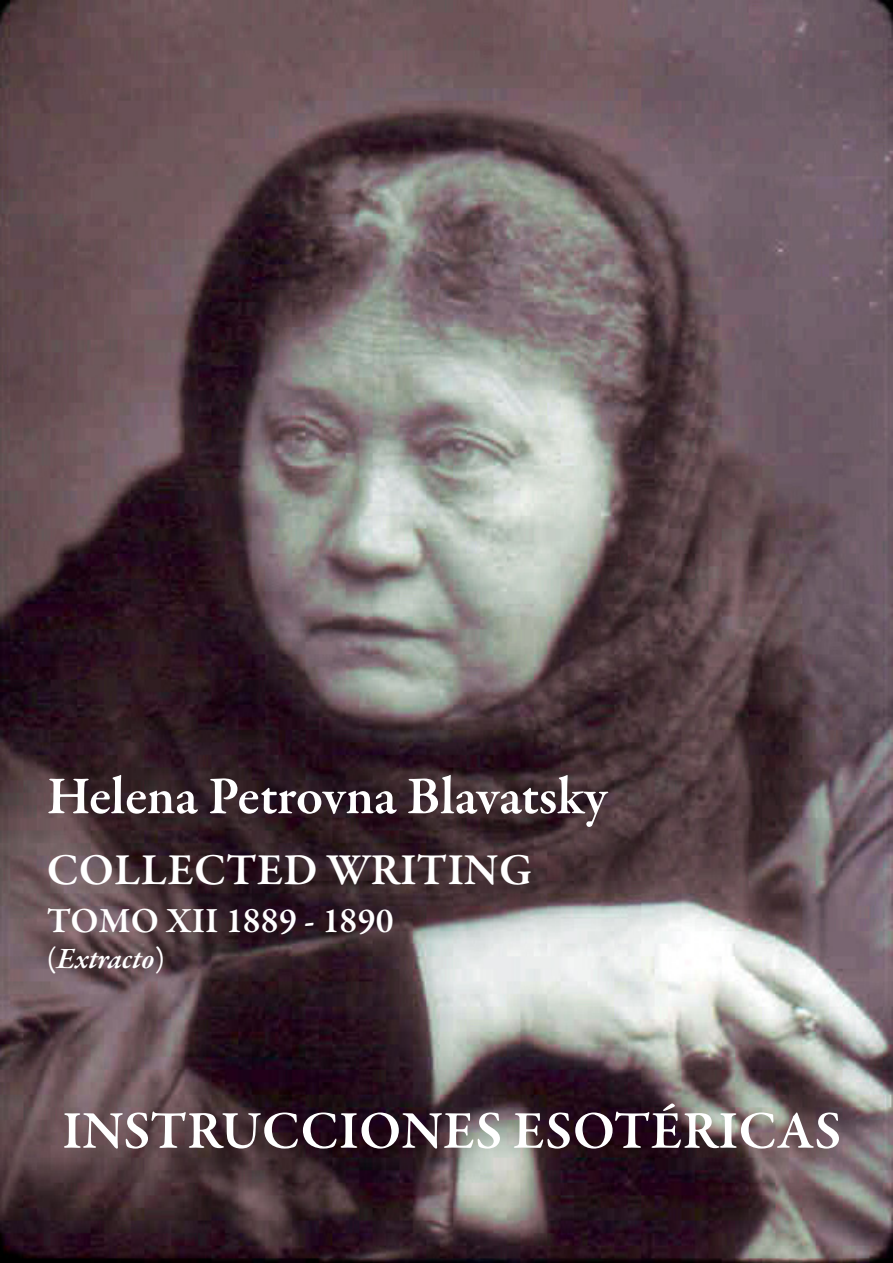
<style>
.page{position:relative;width:893px;height:1263px;background:#fff}
.page>*{position:absolute;margin:0;border:0;box-sizing:border-box;transform-origin:0 0}
.t1{font:600 54px "Garamond Premr Pro";color:#fff}
.t2{font:600 45px "Garamond Premr Pro";letter-spacing:.005em;color:#fff}
.t3{font:600 36px "Garamond Premr Pro";color:#fff}
.t4{font:italic 600 30px "Garamond Premr Pro";color:#fff}
.s1{font-style:normal}
</style>
<div class="page">
<img style="left:0;top:0;width:893px;height:1263px">
<p class="t1" style="left:47px;top:763px;width:562px">Helena Petrovna Blavatsky</p>
<p class="t2" style="left:47px;top:843px;width:487px">COLLECTED WRITING</p>
<p class="t3" style="left:47px;top:898px;width:348px">TOMO XII 1889 - 1890</p>
<p class="t4" style="left:47px;top:939px;width:119px"><span class="s1">(</span>Extracto<span class="s1">)</span></p>
<p class="t1" style="left:62px;top:1098px;width:781px">INSTRUCCIONES ESOTÉRICAS</p>
</div>
